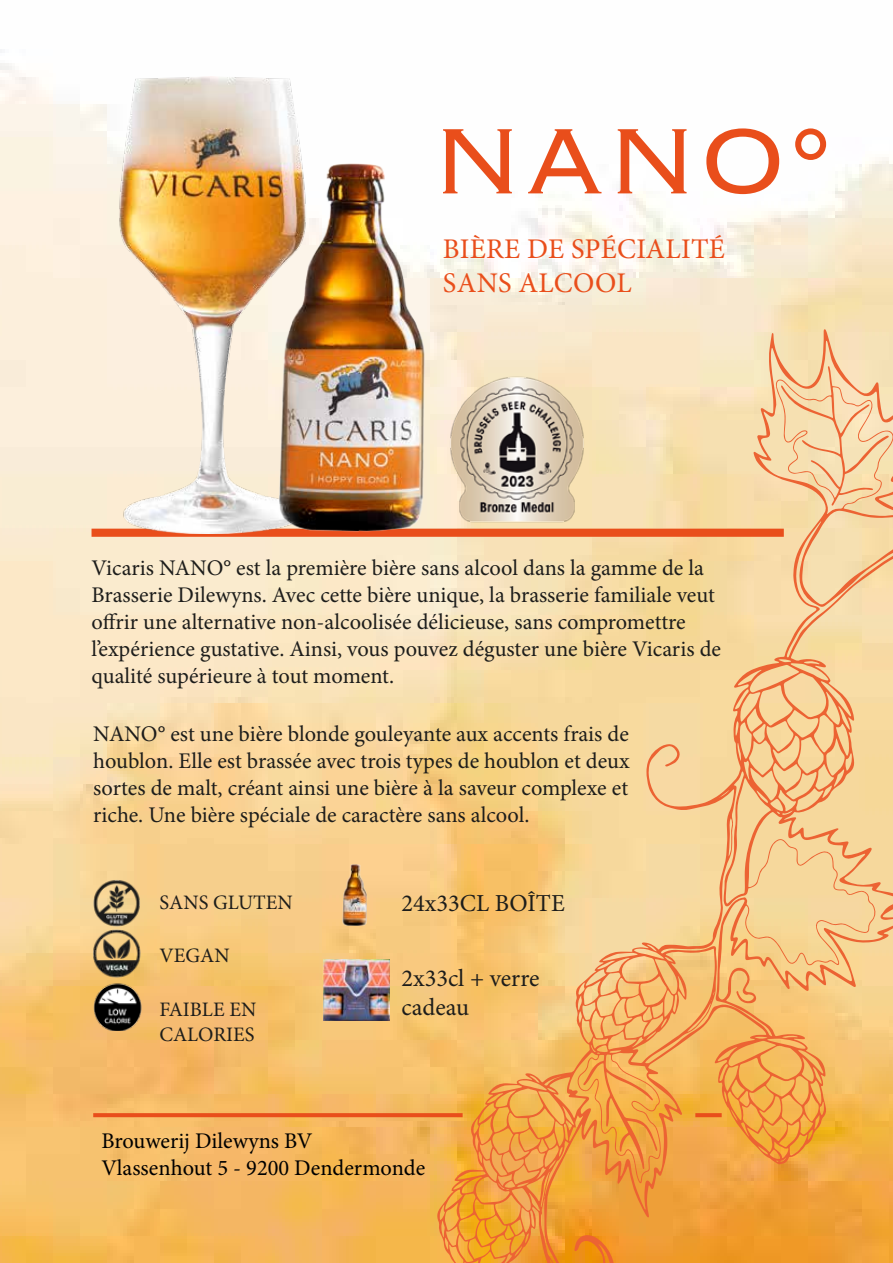
<style>
.page{position:relative;width:893px;height:1263px;background:#fff}
.page>*{position:absolute;margin:0;border:0;box-sizing:border-box;transform-origin:0 0}
.t1{font:28.5px/34.2px "Minion Pro";letter-spacing:.01em;color:#e94e1b}
.t2{font:24.45px/29.2px "Minion Pro";color:#1d1d1b}
.t3{font:22.35px/26.8px "Minion Pro";color:#1d1d1b}
.t4{font:22.35px/26.8px "Minion Pro";color:#000}
.t5{font:20.55px/24.6px "Minion Pro";color:#1d1d1b}
</style>
<div class="page">
<img style="left:0;top:49px;width:893px;height:1214px">
<svg style="left:93px;top:1113px;width:344px;height:4px"></svg>
<div style="left:92px;top:529px;width:692px;height:8px;background:#e94e1b"></div>
<svg style="left:443px;top:128px;width:383px;height:66px"></svg>
<img style="left:91px;top:878px;width:51px;height:152px">
<img style="left:115px;top:77px;width:194px;height:456px">
<img style="left:265px;top:149px;width:178px;height:394px">
<img style="left:340px;top:863px;width:30px;height:65px">
<svg style="left:437px;top:329px;width:456px;height:934px"></svg>
<img style="left:323px;top:960px;width:66px;height:61px">
<img style="left:443px;top:369px;width:146px;height:160px">
<p class="t1" style="left:443px;top:231px;width:284px">BIÈRE DE SPÉCIALITÉ<br>SANS ALCOOL</p>
<p class="t3" style="left:92px;top:555px;width:631px">Vicaris NANO° est la première bière sans alcool dans la gamme de la Brasserie Dilewyns. Avec cette bière unique, la brasserie familiale veut offrir une alternative non-alcoolisée délicieuse, sans compromettre l’expérience gustative. Ainsi, vous pouvez déguster une bière Vicaris de qualité supérieure à tout moment.</p>
<p class="t3" style="left:93px;top:721px;width:538px;text-align:justify">NANO° est une bière blonde gouleyante aux accents frais de houblon. Elle est brassée avec trois types de houblon et deux sortes de malt, créant ainsi une bière à la saveur complexe et riche. Une bière spéciale de caractère sans alcool.</p>
<p class="t5" style="left:159px;top:890px;width:135px">SANS GLUTEN</p>
<p class="t2" style="left:401px;top:889px;width:165px">24x33CL BOÎTE</p>
<p class="t5" style="left:159px;top:944px;width:72px">VEGAN</p>
<p class="t5" style="left:159px;top:997px;width:98px">FAIBLE EN<br>CALORIES</p>
<p class="t2" style="left:401px;top:964px;width:140px">2x33cl + verre cadeau</p>
<p class="t4" style="left:101px;top:1128px;width:325px">Brouwerij Dilewyns BV<br>Vlassenhout 5 - 9200 Dendermonde</p>
</div>
